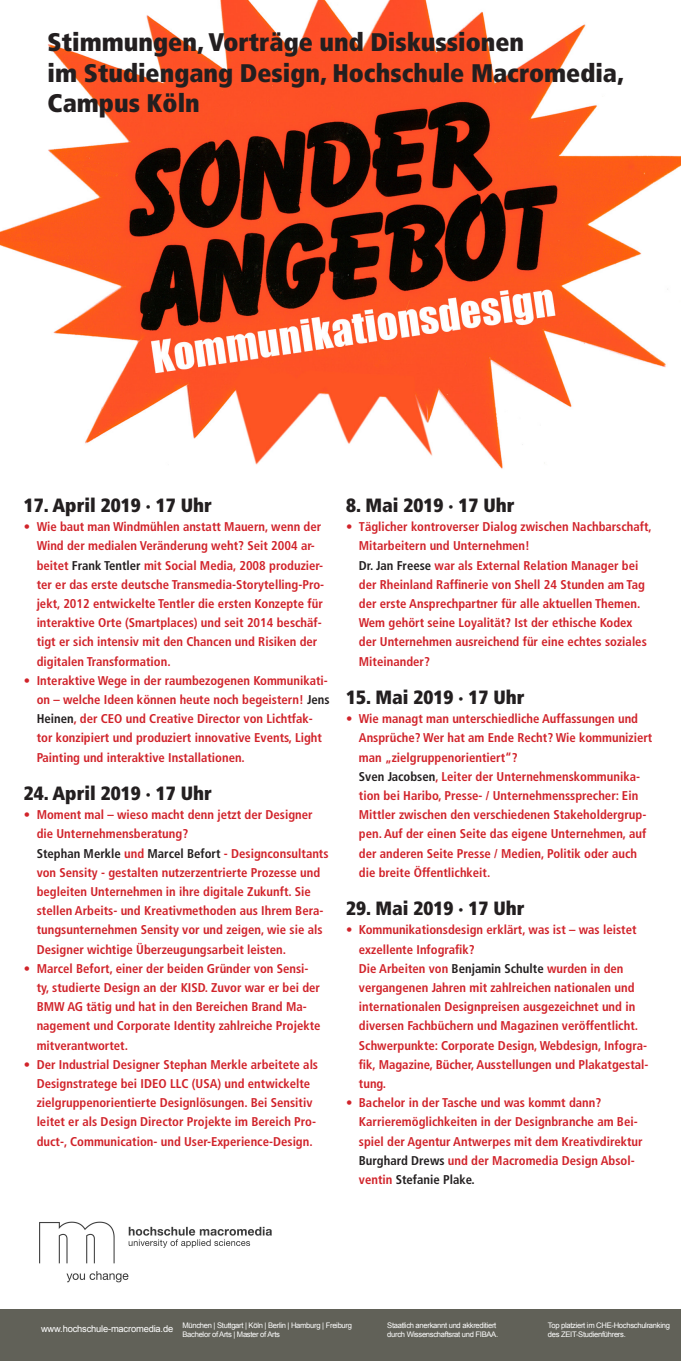
<style>
.page{position:relative;width:681px;height:1361px;background:#fff}
.page>*{position:absolute;margin:0;border:0;box-sizing:border-box;transform-origin:0 0}
.t1{font:900 condensed 25.44px/30.5px "Frutiger";color:#231f20}
.t2{font:900 condensed 19.2px "Frutiger";color:#231f20}
.t3{font:700 condensed 12.72px/19.2px "Frutiger";color:#d1232a}
.t4{font:9.36px "Arial";letter-spacing:-.02em;color:#fff}
.t5{font:7.64px/9.2px "Arial";letter-spacing:-.04em;color:#fff}
.s1{color:#231f20}
</style>
<div class="page">
<img style="left:39px;top:1221px;width:233px;height:62px">
<img style="left:0;top:0;width:680px;height:469px">
<div style="left:0;top:1309px;width:680px;height:52px;background:#616158"></div>
<h1 class="t1" style="left:48px;top:27px;width:577px">Stimmungen, Vorträge und Diskussionen<br>im Studiengang Design, Hochschule Macromedia,<br>Campus Köln</h1>
<h2 class="t2" style="left:24px;top:493px;width:189px">17. April 2019 · 17 Uhr</h2>
<p class="t3" style="left:37px;top:517px;width:289px;text-indent:-13px">• Wie baut man Windmühlen anstatt Mauern, wenn der Wind der medialen Veränderung weht? Seit 2004 ar&shy;beitet <span class="s1">Frank Tentler</span> mit Social Media, 2008 produzier&shy;ter er das erste deutsche Transmedia-Storytelling-Pro&shy;jekt, 2012 entwickelte Tentler die ersten Konzepte für interaktive Orte (Smartplaces) und seit 2014 beschäf&shy;tigt er sich intensiv mit den Chancen und Risiken der digitalen Transformation.</p>
<p class="t3" style="left:37px;top:671px;width:294px;text-indent:-13px">• Interaktive Wege in der raumbezogenen Kommunikati&shy;on – welche Ideen können heute noch begeistern! <span class="s1">Jens Heinen</span>, der CEO und Creative Director von Lichtfak&shy;tor konzipiert und produziert innovative Events, Light Painting und interaktive Installationen.</p>
<h2 class="t2" style="left:24px;top:781px;width:189px">24. April 2019 · 17 Uhr</h2>
<p class="t3" style="left:37px;top:805px;width:293px;text-indent:-13px">• Moment mal – wieso macht denn jetzt der Designer die Unternehmensberatung?<br><span class="s1">Stephan Merkle</span> und <span class="s1">Marcel Befort</span> - Designconsultants von Sensity - gestalten nutzerzentrierte Prozesse und begleiten Unternehmen in ihre digitale Zukunft. Sie stellen Arbeits- und Kreativmethoden aus Ihrem Bera&shy;tungsunternehmen Sensity vor und zeigen, wie sie als Designer wichtige Überzeugungsarbeit leisten.</p>
<p class="t3" style="left:37px;top:959px;width:285px;text-indent:-13px">• Marcel Befort, einer der beiden Gründer von Sensi&shy;ty, studierte Design an der KISD. Zuvor war er bei der BMW AG tätig und hat in den Bereichen Brand Ma&shy;nagement und Corporate Identity zahlreiche Projekte mitverantwortet.</p>
<p class="t3" style="left:37px;top:1055px;width:283px;text-indent:-13px">• Der Industrial Designer Stephan Merkle arbeitete als Designstratege bei IDEO LLC (USA) und entwickelte zielgruppenorientierte Designlösungen. Bei Sensitiv leitet er als Design Director Projekte im Bereich Pro&shy;duct-, Communication- und User-Experience-Design.</p>
<h2 class="t2" style="left:346px;top:493px;width:170px">8. Mai 2019 · 17 Uhr</h2>
<p class="t3" style="left:359px;top:517px;width:294px;text-indent:-13px">• Täglicher kontroverser Dialog zwischen Nachbarschaft, Mitarbeitern und Unternehmen!<br><span class="s1">Dr. Jan Freese</span> war als External Relation Manager bei der Rheinland Raffinerie von Shell 24 Stunden am Tag der erste Ansprechpartner für alle aktuellen Themen.<br>Wem gehört seine Loyalität? Ist der ethische Kodex der Unternehmen ausreichend für eine echtes soziales Miteinander?</p>
<h2 class="t2" style="left:346px;top:685px;width:180px">15. Mai 2019 · 17 Uhr</h2>
<p class="t3" style="left:359px;top:709px;width:295px;text-indent:-13px">• Wie managt man unterschiedliche Auffassungen und Ansprüche? Wer hat am Ende Recht? Wie kommuniziert man „zielgruppenorientiert“?<br><span class="s1">Sven Jacobsen</span>, Leiter der Unternehmenskommunika&shy;tion bei Haribo, Presse- / Unternehmenssprecher: Ein Mittler zwischen den verschiedenen Stakeholdergrup&shy;pen. Auf der einen Seite das eigene Unternehmen, auf der anderen Seite Presse / Medien, Politik oder auch die breite Öffentlichkeit.</p>
<h2 class="t2" style="left:346px;top:897px;width:180px">29. Mai 2019 · 17 Uhr</h2>
<p class="t3" style="left:359px;top:920px;width:291px;text-indent:-13px">• Kommunikationsdesign erklärt, was ist – was leistet exzellente Infografik?<br>Die Arbeiten von <span class="s1">Benjamin Schulte</span> wurden in den vergangenen Jahren mit zahlreichen nationalen und internationalen Designpreisen ausgezeichnet und in diversen Fachbüchern und Magazinen veröffentlicht.<br>Schwerpunkte: Corporate Design, Webdesign, Infogra&shy;fik, Magazine, Bücher, Ausstellungen und Plakatgestal&shy;tung.</p>
<p class="t3" style="left:359px;top:1093px;width:285px;text-indent:-13px">• Bachelor in der Tasche und was kommt dann?<br>Karrieremöglichkeiten in der Designbranche am Bei&shy;spiel der Agentur Antwerpes mit dem Kreativdirektur <span class="s1">Burghard Drews</span> und der Macromedia Design Absol&shy;ventin <span class="s1">Stefanie Plake.</span></p>
<p class="t4" style="left:41px;top:1323px;width:133px">www.hochschule-macromedia.de</p>
<p class="t5" style="left:182px;top:1321px;width:171px">München | Stuttgart | Köln | Berlin | Hamburg | Freiburg<br>Bachelor of Arts | Master of Arts</p>
<p class="t5" style="left:387px;top:1321px;width:112px">Staatlich anerkannt und akkreditiert durch Wissenschaftsrat und FIBAA.</p>
<p class="t5" style="left:547px;top:1321px;width:123px">Top platziert im CHE-Hochschulranking des ZEIT-Studienführers.</p>
</div>
